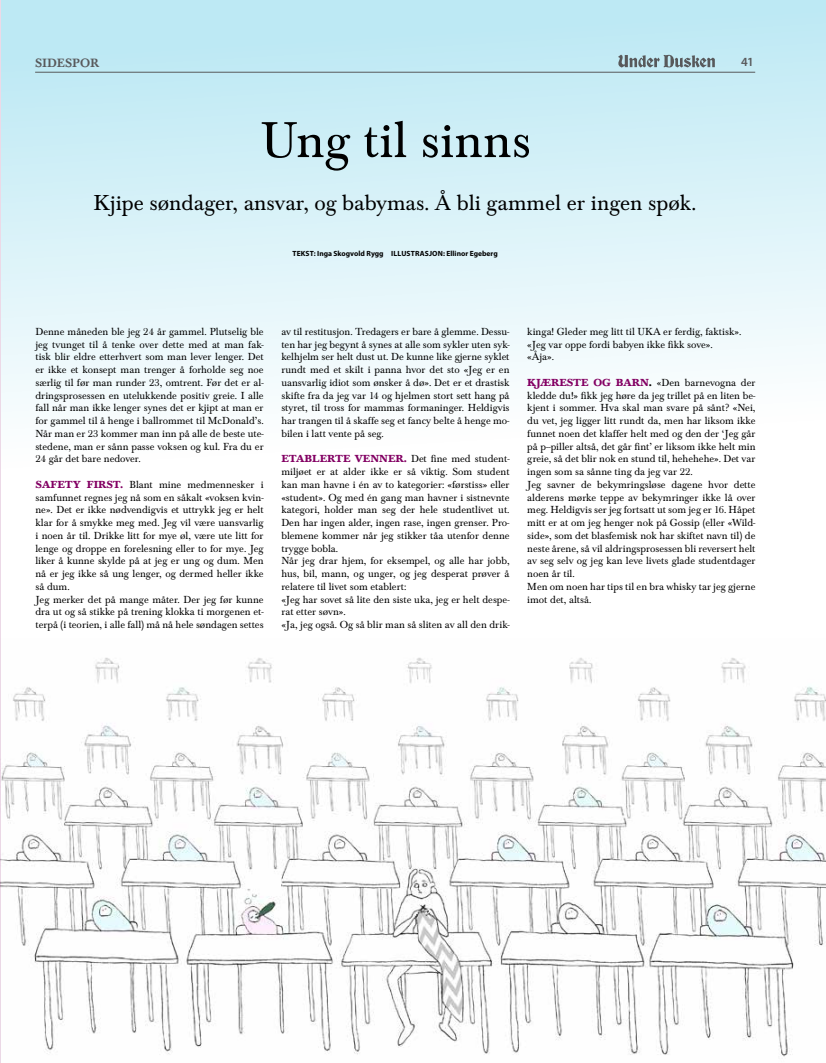
<style>
.page{position:relative;width:826px;height:1063px;background:#fff}
.page>*{position:absolute;margin:0;border:0;box-sizing:border-box;transform-origin:0 0}
.t1{font:52.25px "Baskerville T";color:#000}
.t2{font:22.5px "Baskerville T";color:#000}
.t3{font:500 12.5px "Baskerville T";color:#58595b}
.t4{font:600 12.5px "Myriad Pro";color:#58595b}
.t5{font:10.62px/12.8px "Baskerville T";color:#000}
.t6{font:700 7.5px "Myriad Pro";color:#000}
.s1{font-weight:700;color:#830063}
.s2{font-weight:700}
</style>
<div class="page">
<img style="left:1px;top:657px;width:825px;height:400px">
<div style="left:2px;top:0;width:824px;height:638px;background:linear-gradient(to bottom,#bfe9f4,#fff)"></div>
<svg style="left:617px;top:55px;width:97px;height:13px"></svg>
<hr style="left:35px;top:72px;width:720px;height:1px;background:#58595b">
<hr style="left:0;top:0;width:1px;height:1063px;background:#830063">
<p class="t3" style="left:35px;top:55px;width:66px">SIDESPOR</p>
<p class="t4" style="left:741px;top:54px;width:14px">41</p>
<h1 class="t1" style="left:260px;top:111px;width:272px">Ung til sinns</h1>
<h2 class="t2" style="left:94px;top:190px;width:604px">Kjipe søndager, ansvar, og babymas. Å bli gammel er ingen spøk.</h2>
<p class="t6" style="left:292px;top:249px;width:124px">Tekst: Inga Skogvold Rygg Illustra</p>
<p class="t6" style="left:425px;top:249px;width:74px">sjon: Ellinor Egeberg</p>
<p class="t5" style="left:35px;top:325px;width:230px;text-align:justify">Denne måneden ble jeg 24 år gammel. Plutselig ble jeg tvunget til å tenke over dette med at man fak&shy;tisk blir eldre etterhvert som man lever lenger. Det er ikke et konsept man trenger å forholde seg noe særlig til før man runder 23, omtrent. Før det er al&shy;dringsprosessen en utelukkende positiv greie. I alle fall når man ikke lenger synes det er kjipt at man er for gammel til å henge i ballrommet til McDonald’s.<br>Når man er 23 kommer man inn på alle de beste ute&shy;stedene, man er sånn passe voksen og kul. Fra du er 24 går det bare nedover.</p>
<p class="t5" style="left:35px;top:478px;width:230px"><span class="s1">SAFETY FIRST.</span> Blant mine medmennesker i samfunnet regnes jeg nå som en såkalt «voksen kvin&shy;ne». Det er ikke nødvendigvis et uttrykk jeg er helt klar for å smykke meg med. Jeg vil være uansvarlig i noen år til. Drikke litt for mye øl, være ute litt for lenge og droppe en forelesning eller to for mye. Jeg liker å kunne skylde på at jeg er ung og dum. Men nå er jeg ikke så ung lenger, og dermed heller ikke så dum.<br>Jeg merker det på mange måter. Der jeg før kunne dra ut og så stikke på trening klokka ti morgenen et&shy;terpå (i teorien, i alle fall) må nå hele søndagen settes</p>
<p class="t5" style="left:281px;top:325px;width:230px;text-align:justify">av til restitusjon. Tredagers er bare å glemme. Dessu&shy;ten har jeg begynt å synes at alle som sykler uten syk&shy;kelhjelm ser helt dust ut. De kunne like gjerne syklet rundt med et skilt i panna hvor det sto «Jeg er en uansvarlig idiot som ønsker å dø». Det er et drastisk skifte fra da jeg var 14 og hjelmen stort sett hang på styret, til tross for mammas formaninger. Heldigvis har trangen til å skaffe seg et fancy belte å henge mo&shy;bilen i latt vente på seg.</p>
<p class="t5" style="left:281px;top:453px;width:230px"><span class="s1">ETABLERTE VENNER.</span> Det fine med student&shy;miljøet er at alder ikke er så viktig. Som student kan man havne i én av to kategorier: «førstiss» eller «student». Og med én gang man havner i sistnevnte kategori, holder man seg der hele studentlivet ut.<br>Den har ingen alder, ingen rase, ingen grenser. Pro&shy;blemene kommer når jeg stikker tåa utenfor denne trygge bobla.<br>Når jeg drar hjem, for eksempel, og alle har jobb, hus, bil, mann, og unger, og jeg desperat prøver å relatere til livet som etablert:<br>«Jeg har sovet så lite den siste uka, jeg er helt despe&shy;rat etter søvn».<br>«Ja, jeg også. Og så blir man så sliten av all den drik-</p>
<p class="t5" style="left:527px;top:325px;width:215px">kinga! Gleder meg litt til UKA er ferdig, faktisk». «Jeg var oppe fordi babyen ikke fikk sove». «Åja».</p>
<p class="t5" style="left:527px;top:376px;width:230px"><span class="s1">KJÆRESTE OG BARN</span><span class="s2">.</span> «Den barnevogna der kledde du!» fikk jeg høre da jeg trillet på en liten be&shy;kjent i sommer. Hva skal man svare på sånt? «Nei, du vet, jeg ligger litt rundt da, men har liksom ikke funnet noen det klaffer helt med og den der ‘Jeg går på p--piller altså, det går fint’ er liksom ikke helt min greie, så det blir nok en stund til, hehehehe». Det var ingen som sa sånne ting da jeg var 22.<br>Jeg savner de bekymringsløse dagene hvor dette alderens mørke teppe av bekymringer ikke lå over meg. Heldigvis ser jeg fortsatt ut som jeg er 16. Håpet mitt er at om jeg henger nok på Gossip (eller «Wild&shy;side», som det blasfemisk nok har skiftet navn til) de neste årene, så vil aldringsprosessen bli reversert helt av seg selv og jeg kan leve livets glade studentdager noen år til.<br>Men om noen har tips til en bra whisky tar jeg gjerne imot det, altså.</p>
</div>
